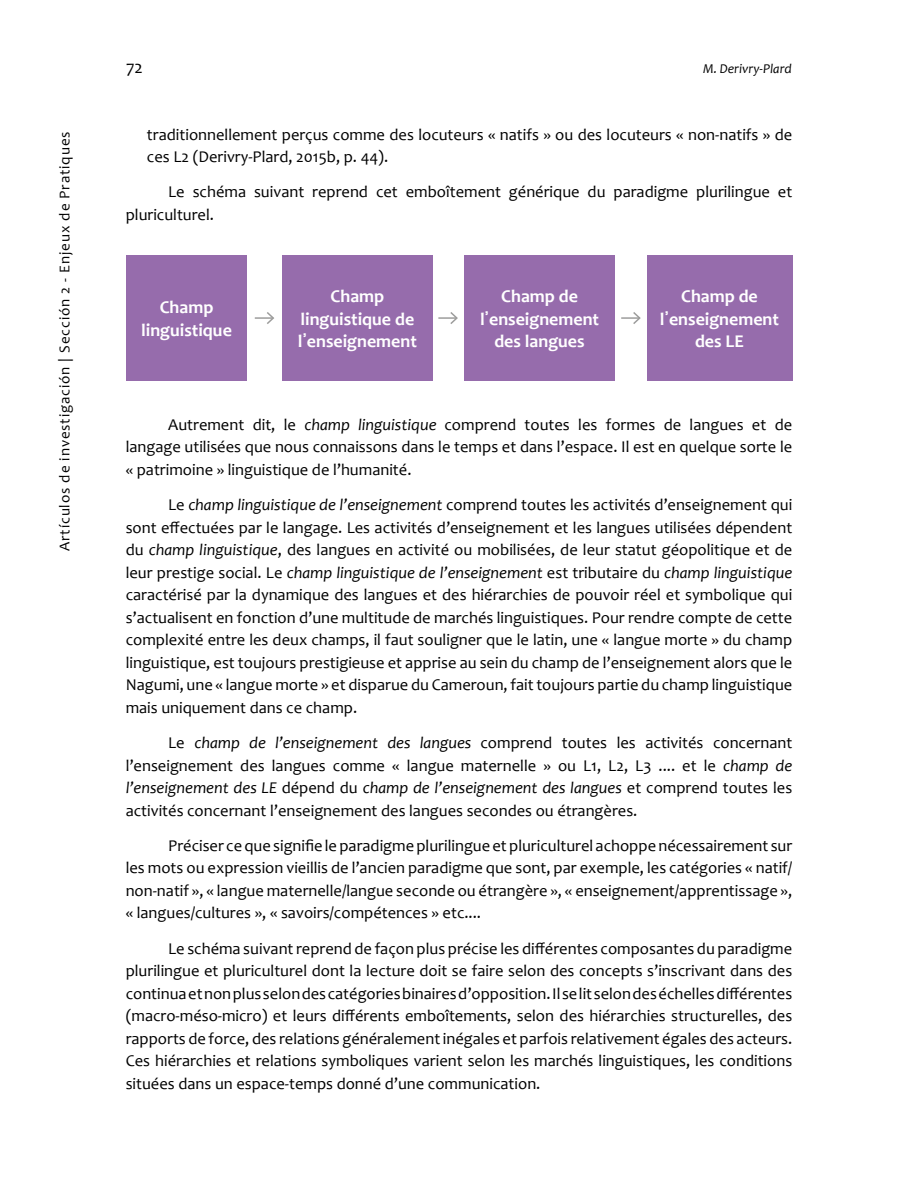
<style>
.page{position:relative;width:918px;height:1191px;background:#fff}
.page>*{position:absolute;margin:0;border:0;box-sizing:border-box;transform-origin:0 0}
.t1{font:700 18px/22.5px "Candara";color:#fff;text-align:center}
.t2{font:18px "Candara";color:#000}
.t3{font:16.5px/22.5px "Candara";color:#000;text-align:justify}
.t4{font:15px "Candara";letter-spacing:.06em;color:#000}
.t5{font:italic 13.5px "Candara";color:#000}
.s1{font-family:"Quatro Slab";font-weight:400}
.s2{font-style:italic}
</style>
<div class="page">
<div style="left:126px;top:255px;width:121px;height:126px;background:#966cac"></div>
<div style="left:282px;top:255px;width:151px;height:126px;background:#966cac"></div>
<div style="left:464px;top:255px;width:151px;height:126px;background:#966cac"></div>
<div style="left:647px;top:255px;width:145px;height:126px;background:#966cac"></div>
<svg style="left:255px;top:312px;width:19px;height:12px"></svg>
<svg style="left:438px;top:312px;width:20px;height:12px"></svg>
<svg style="left:621px;top:312px;width:20px;height:12px"></svg>
<p class="t2" style="left:126px;top:55px;width:18px">72</p>
<p class="t5" style="left:703px;top:60px;width:90px">M. Derivry-Plard</p>
<p class="t4" style="left:55px;top:551px;width:421px;rotate:-90deg">Artículos de investigación | Sección 2 - Enjeux de Pratiques</p>
<p class="t3" style="left:147px;top:123px;width:647px">traditionnellement perçus comme des locuteurs « natifs » ou des locuteurs « non-natifs » de ces L2 (Derivry-Plard, 2015b, p. 44).</p>
<p class="t3" style="left:126px;top:181px;width:668px;text-indent:43px">Le schéma suivant reprend cet emboîtement générique du paradigme plurilingue et pluriculturel.</p>
<p class="t1" style="left:141px;top:296px;width:92px">Champ linguistique</p>
<p class="t1" style="left:298px;top:285px;width:121px">Champ linguistique de l<span class="s1">’</span>enseignement</p>
<p class="t1" style="left:480px;top:285px;width:121px">Champ de l<span class="s1">’</span>enseignement des langues</p>
<p class="t1" style="left:660px;top:285px;width:121px">Champ de l<span class="s1">’</span>enseignement des LE</p>
<p class="t3" style="left:126px;top:413px;width:668px;text-indent:43px">Autrement dit, le <span class="s2">champ linguistique</span> comprend toutes les formes de langues et de langage utilisées que nous connaissons dans le temps et dans l’espace. Il est en quelque sorte le « patrimoine » linguistique de l’humanité.</p>
<p class="t3" style="left:126px;top:493px;width:668px;text-indent:43px">Le <span class="s2">champ linguistique de l’enseignement</span> comprend toutes les activités d’enseignement qui sont effectuées par le langage. Les activités d’enseignement et les langues utilisées dépendent du <span class="s2">champ linguistique</span>, des langues en activité ou mobilisées, de leur statut géopolitique et de leur prestige social. Le <span class="s2">champ linguistique de l’enseignement</span> est tributaire du <span class="s2">champ linguistique </span>caractérisé par la dynamique des langues et des hiérarchies de pouvoir réel et symbolique qui s’actualisent en fonction d’une multitude de marchés linguistiques. Pour rendre compte de cette complexité entre les deux champs, il faut souligner que le latin, une « langue morte » du champ linguistique, est toujours prestigieuse et apprise au sein du champ de l’enseignement alors que le Nagumi, une « langue morte » et disparue du Cameroun, fait toujours partie du champ linguistique mais uniquement dans ce champ.</p>
<p class="t3" style="left:126px;top:731px;width:668px;text-indent:43px">Le <span class="s2">champ de l’enseignement des langues</span> comprend toutes les activités concernant l’enseignement des langues comme « langue maternelle » ou L1, L2, L3 .... et le <span class="s2">champ de l’enseignement des LE</span> dépend du <span class="s2">champ de l’enseignement des langues</span> et comprend toutes les activités concernant l’enseignement des langues secondes ou étrangères.</p>
<p class="t3" style="left:126px;top:834px;width:668px;text-indent:43px">Préciser ce que signifie le paradigme plurilingue et pluriculturel achoppe nécessairement sur les mots ou expression vieillis de l’ancien paradigme que sont, par exemple, les catégories « natif/ non-natif », « langue maternelle/langue seconde ou étrangère », « enseignement/apprentissage », « langues/cultures », « savoirs/compétences » etc....</p>
<p class="t3" style="left:126px;top:937px;width:668px;text-indent:43px">Le schéma suivant reprend de façon plus précise les différentes composantes du paradigme plurilingue et pluriculturel dont la lecture doit se faire selon des concepts s’inscrivant dans des continua et non plus selon des catégories binaires d’opposition. Il se lit selon des échelles différentes (macro-méso-micro) et leurs différents emboîtements, selon des hiérarchies structurelles, des rapports de force, des relations généralement inégales et parfois relativement égales des acteurs.<br>Ces hiérarchies et relations symboliques varient selon les marchés linguistiques, les conditions situées dans un espace-temps donné d’une communication.</p>
</div>
